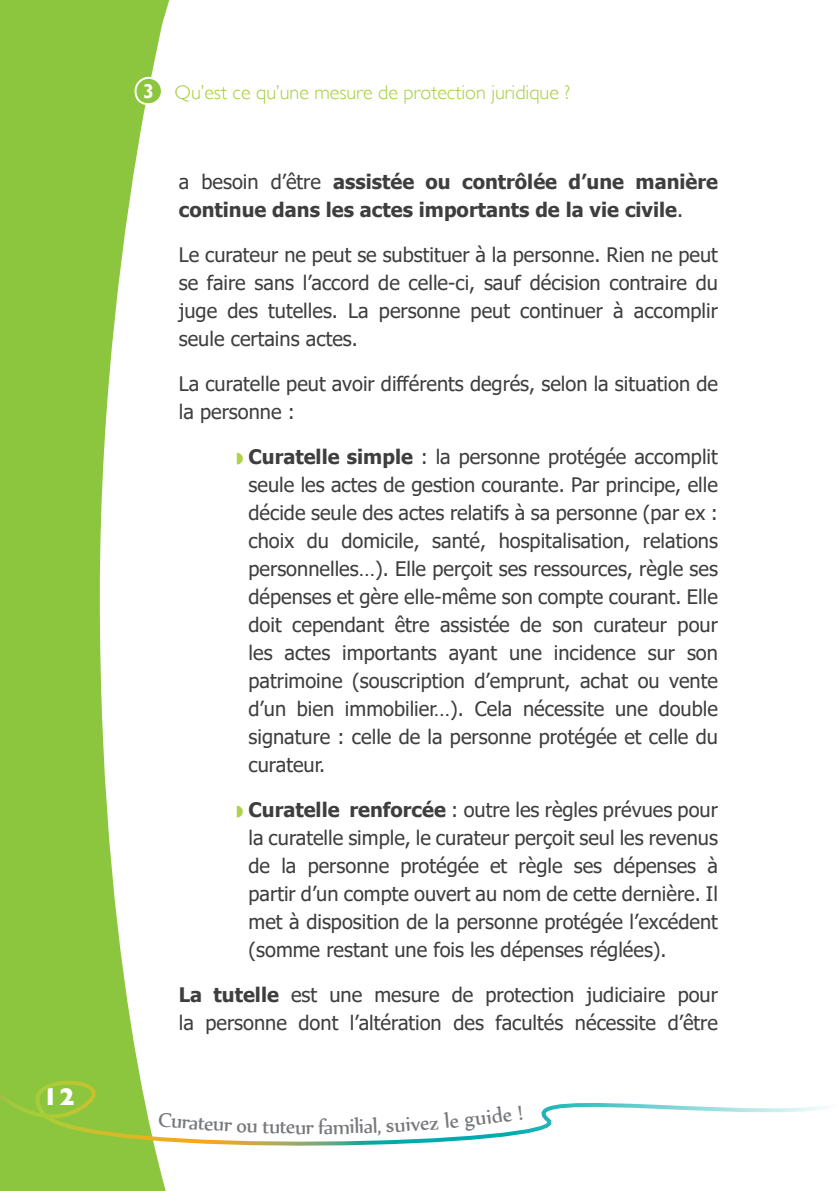
<style>
.page{position:relative;width:840px;height:1191px;background:#fff}
.page>*{position:absolute;margin:0;border:0;box-sizing:border-box;transform-origin:0 0}
.t1{font:24px "Nyala";color:#76787b}
.t2{font:800 24px "Gill Sans";color:#fff}
.texte{font:20px/28px "Tahoma";color:#3e3e3f;text-align:justify}
.texte-2{font:700 20px/28px "Tahoma";color:#3e3e3f}
.t3{font:300 20px "Gill Sans";color:#a6ce39}
.t4{font:700 20px "Gill Sans";color:#fff}
.s1{font-weight:400}
.s2{font-weight:700}
</style>
<div class="page">
<svg style="left:0;top:0;width:170px;height:1191px;fill:#8bc63e"></svg>
<div style="left:135px;top:78px;width:27px;height:26px;background:#8bc63e;border-radius:50%"></div>
<div style="left:134px;top:77px;width:29px;height:28px;border:2px solid #fff;border-radius:50%"></div>
<svg style="left:0;top:1078px;width:826px;height:69px"></svg>
<svg style="left:158px;top:1111px;width:32px;height:17px"></svg>
<svg style="left:224px;top:1121px;width:45px;height:12px"></svg>
<svg style="left:333px;top:1117px;width:25px;height:16px"></svg>
<svg style="left:386px;top:1105px;width:136px;height:27px"></svg>
<p class="t2" style="left:42px;top:1082px;width:34px">12</p>
<p class="t4" style="left:143px;top:79px;width:13px">3</p>
<p class="t3" style="left:174px;top:80px;width:397px">Qu’est ce qu’une mesure de protection juridique ?</p>
<p class="texte-2" style="left:179px;top:169px;width:540px"><span class="s1">a besoin d’être</span> assistée ou contrôlée d’une manière continue dans les actes importants de la vie civile<span class="s1">.</span></p>
<p class="texte" style="left:179px;top:242px;width:540px">Le curateur ne peut se substituer à la personne. Rien ne peut se faire sans l’accord de celle-ci, sauf décision contraire du juge des tutelles. La personne peut continuer à accomplir seule certains actes.</p>
<p class="texte" style="left:179px;top:371px;width:540px">La curatelle peut avoir différents degrés, selon la situation de la personne :</p>
<p class="texte" style="left:248px;top:444px;width:470px"><span class="s2">Curatelle simple</span> : la personne protégée accomplit seule les actes de gestion courante. Par principe, elle décide seule des actes relatifs à sa personne (par ex : choix du domicile, santé, hospitalisation, relations personnelles…). Elle perçoit ses ressources, règle ses dépenses et gère elle-même son compte courant. Elle doit cependant être assistée de son curateur pour les actes importants ayant une incidence sur son patrimoine (souscription d’emprunt, achat ou vente d’un bien immobilier…). Cela nécessite une double signature : celle de la personne protégée et celle du curateur.</p>
<p class="texte" style="left:248px;top:797px;width:470px"><span class="s2">Curatelle renforcée</span> : outre les règles prévues pour la curatelle simple, le curateur perçoit seul les revenus de la personne protégée et règle ses dépenses à partir d’un compte ouvert au nom de cette dernière. Il met à disposition de la personne protégée l’excédent (somme restant une fois les dépenses réglées).</p>
<p class="texte" style="left:179px;top:982px;width:540px"><span class="s2">La tutelle</span> est une mesure de protection judiciaire pour la personne dont l’altération des facultés nécessite d’être</p>
<p class="t1" style="left:190px;top:1107px;width:37px;rotate:4deg">ateu</p>
<p class="t1" style="left:269px;top:1111px;width:39px;rotate:1deg">uteu</p>
<p class="t1" style="left:305px;top:1112px;width:30px">rfa</p>
<p class="t1" style="left:358px;top:1111px;width:24px;rotate:-2deg">ial,</p>
</div>
